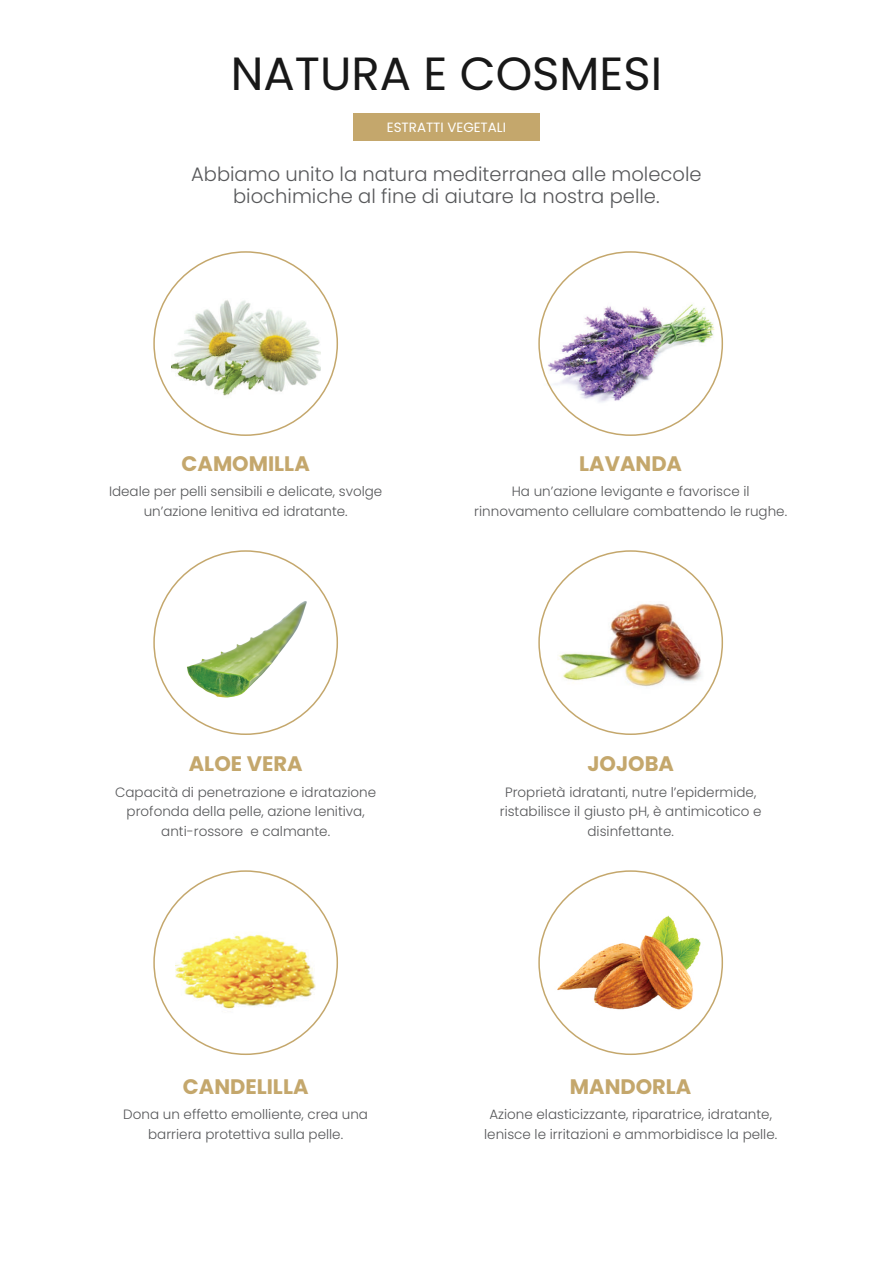
<style>
.page{position:relative;width:893px;height:1263px;background:#fff}
.page>*{position:absolute;margin:0;border:0;box-sizing:border-box;transform-origin:0 0}
.t1{font:46.5px "Poppins";color:#181818}
.t2{font:700 21px "Poppins";color:#c4a76c}
.t3{font:300 19.5px/22.5px "Poppins";color:#57585a;text-align:center}
.t4{font:300 13.5px/19.5px "Poppins";color:#57585a;text-align:center}
.t5{font:13.35px "Poppins";color:#fff}
</style>
<div class="page">
<img style="left:555px;top:891px;width:151px;height:152px">
<img style="left:176px;top:892px;width:140px;height:140px">
<img style="left:549px;top:560px;width:157px;height:157px">
<img style="left:153px;top:571px;width:185px;height:146px">
<img style="left:541px;top:259px;width:180px;height:177px">
<img style="left:171px;top:269px;width:149px;height:149px">
<div style="left:353px;top:113px;width:187px;height:28px;background:#c4a76c"></div>
<h1 class="t1" style="left:231px;top:47px;width:433px">NATURA E COSMESI</h1>
<p class="t5" style="left:387px;top:119px;width:121px">ESTRATTI VEGETALI</p>
<h3 class="t3" style="left:191px;top:163px;width:512px">Abbiamo unito la natura mediterranea alle molecole biochimiche al fine di aiutare la nostra pelle.</h3>
<h2 class="t2" style="left:182px;top:451px;width:130px">CAMOMILLA</h2>
<p class="t4" style="left:109px;top:482px;width:275px">Ideale per pelli sensibili e delicate, svolge un’azione lenitiva ed idratante.</p>
<h2 class="t2" style="left:579px;top:451px;width:104px">LAVANDA</h2>
<p class="t4" style="left:474px;top:482px;width:314px">Ha un’azione levigante e favorisce il rinnovamento cellulare combattendo le rughe.</p>
<h2 class="t2" style="left:189px;top:751px;width:115px">ALOE VERA</h2>
<p class="t4" style="left:115px;top:782px;width:263px">Capacità di penetrazione e idratazione profonda della pelle, azione lenitiva, anti-rossore e calmante.</p>
<h2 class="t2" style="left:587px;top:751px;width:88px">JOJOBA</h2>
<p class="t4" style="left:500px;top:782px;width:263px">Proprietà idratanti, nutre l’epidermide, ristabilisce il giusto pH, è antimicotico e disinfettante.</p>
<h2 class="t2" style="left:183px;top:1074px;width:127px">CANDELILLA</h2>
<p class="t4" style="left:123px;top:1105px;width:246px">Dona un effetto emolliente, crea una barriera protettiva sulla pelle.</p>
<h2 class="t2" style="left:570px;top:1074px;width:123px">MANDORLA</h2>
<p class="t4" style="left:484px;top:1105px;width:294px">Azione elasticizzante, riparatrice, idratante, lenisce le irritazioni e ammorbidisce la pelle.</p>
</div>
